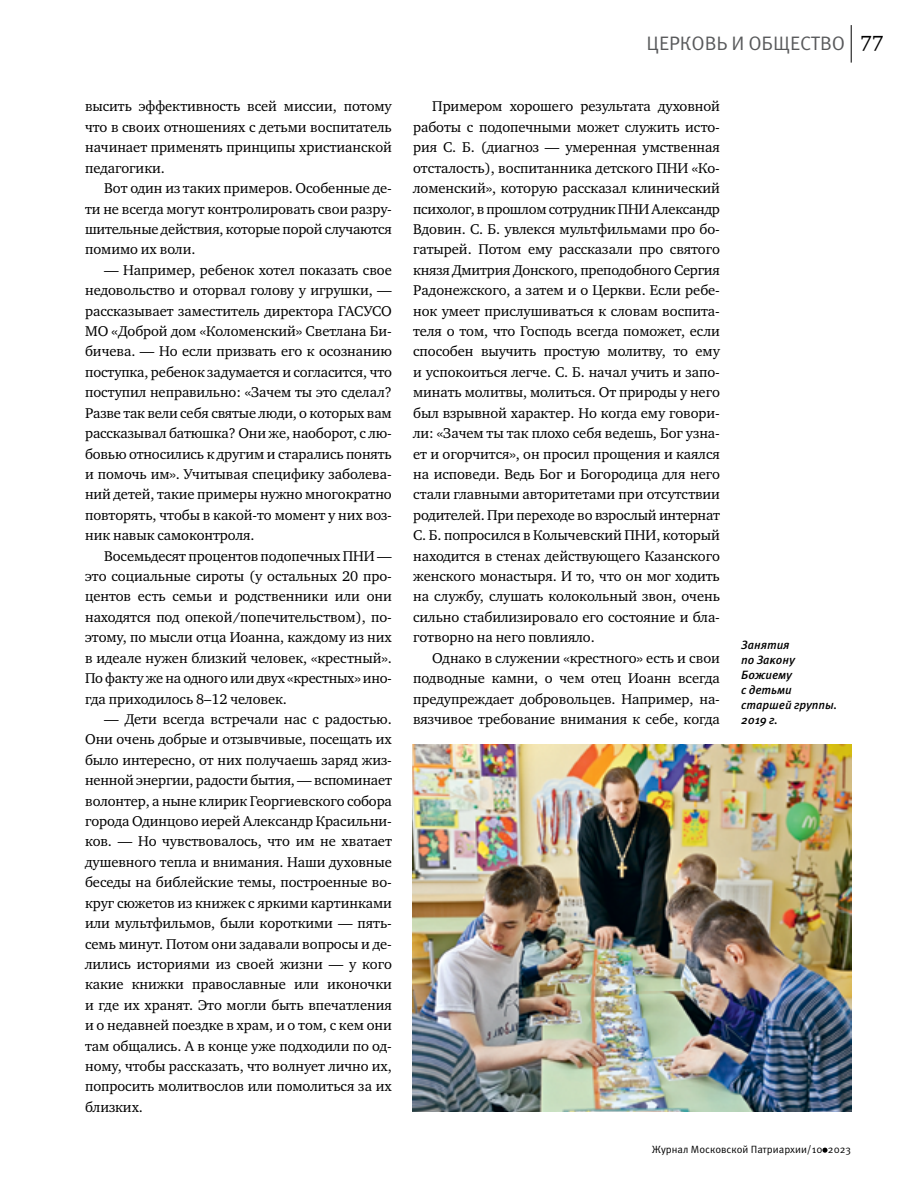
<style>
.page{position:relative;width:915px;height:1191px;background:#fff}
.page>*{position:absolute;margin:0;border:0;box-sizing:border-box;transform-origin:0 0}
.t1{font:19.5px "Meta Pro";letter-spacing:-.005em;color:#58595b}
.t2{font:14.55px/20.4px "Charter ITC";letter-spacing:-.005em;color:#000;text-align:justify}
.t3{font:italic 500 12px/15px "Meta Pro";letter-spacing:-.005em;color:#000}
.t4{font:10.5px "Meta Pro";color:#000}
.s1{font-family:"Charter ITC";font-size:21px;color:#000}
</style>
<div class="page">
<svg style="left:822px;top:1147px;width:5px;height:5px"></svg>
<hr style="left:850px;top:25px;width:1px;height:38px;background:#000">
<img style="left:412px;top:744px;width:438px;height:367px">
<p class="t2" style="left:85px;top:96px;width:308px">высить эффективность всей миссии, потому что в своих отношениях с детьми воспитатель начинает применять принципы христианской педагогики.</p>
<p class="t2" style="left:85px;top:178px;width:308px;text-indent:19px">Вот один из таких примеров. Особенные де&shy;ти не всегда могут контролировать свои разру&shy;шительные действия, которые порой случаются помимо их воли.</p>
<p class="t2" style="left:85px;top:260px;width:308px;text-indent:19px">— Например, ребенок хотел показать свое недовольство и оторвал голову у игрушки, — рассказывает заместитель директора ГАСУСО МО «Доброй дом «Коломенский» Светлана Би&shy;бичева. — Но если призвать его к осознанию поступка, ребенок задумается и согласится, что поступил неправильно: «Зачем ты это сделал?<br>Разве так вели себя святые люди, о которых вам рассказывал батюшка? Они же, наоборот, с лю&shy;бовью относились к другим и старались понять и помочь им». Учитывая специфику заболева&shy;ний детей, такие примеры нужно многократно повторять, чтобы в какой-то момент у них воз&shy;ник навык самоконтроля.</p>
<p class="t2" style="left:85px;top:545px;width:308px;text-indent:19px">Восемьдесят процентов подопечных ПНИ — это социальные сироты (у остальных 20 про&shy;центов есть семьи и родственники или они находятся под опекой/попечительством), по&shy;этому, по мысли отца Иоанна, каждому из них в идеале нужен близкий человек, «крестный».<br>По факту же на одного или двух «крестных» ино&shy;гда приходилось 8–12 человек.</p>
<p class="t2" style="left:85px;top:709px;width:308px;text-indent:19px">— Дети всегда встречали нас с радостью.<br>Они очень добрые и отзывчивые, посещать их было интересно, от них получаешь заряд жиз&shy;ненной энергии, радости бытия, — вспоминает волонтер, а ныне клирик Георгиевского собора города Одинцово иерей Александр Красильни&shy;ков. — Но чувствовалось, что им не хватает душевного тепла и внимания. Наши духовные беседы на библейские темы, построенные во&shy;круг сюжетов из книжек с яркими картинками или мультфильмов, были короткими — пять&shy;семь минут. Потом они задавали вопросы и де&shy;лились историями из своей жизни — у кого какие книжки православные или иконочки и где их хранят. Это могли быть впечатления и о недавней поездке в храм, и о том, с кем они там общались. А в конце уже подходили по од&shy;ному, чтобы рассказать, что волнует лично их, попросить молитвослов или помолиться за их близких.</p>
<h1 class="t1" style="left:646px;top:31px;width:238px">ЦЕРКОВЬ И ОБЩЕСТВО <span class="s1">77</span></h1>
<p class="t2" style="left:413px;top:96px;width:308px;text-indent:19px">Примером хорошего результата духовной работы с подопечными может служить исто&shy;рия С. Б. (диагноз — умеренная умственная отсталость), воспитанника детского ПНИ «Ко&shy;ломенский», которую рассказал клинический психолог, в прошлом сотрудник ПНИ Александр Вдовин. С. Б. увлекся мультфильмами про бо&shy;гатырей. Потом ему рассказали про святого князя Дмитрия Донского, преподобного Сергия Радонежского, а затем и о Церкви. Если ребе&shy;нок умеет прислушиваться к словам воспита&shy;теля о том, что Господь всегда поможет, если способен выучить простую молитву, то ему и успокоиться легче. С. Б. начал учить и запо&shy;минать молитвы, молиться. От природы у него был взрывной характер. Но когда ему говори&shy;ли: «Зачем ты так плохо себя ведешь, Бог узна&shy;ет и огорчится», он просил прощения и каялся на исповеди. Ведь Бог и Богородица для него стали главными авторитетами при отсутствии родителей. При переходе во взрослый интернат С. Б. попросился в Колычевский ПНИ, который находится в стенах действующего Казанского женского монастыря. И то, что он мог ходить на службу, слушать колокольный звон, очень сильно стабилизировало его состояние и бла&shy;готворно на него повлияло.</p>
<p class="t2" style="left:413px;top:647px;width:308px;text-indent:19px">Однако в служении «крестного» есть и свои подводные камни, о чем отец Иоанн всегда предупреждает добровольцев. Например, на&shy;вязчивое требование внимания к себе, когда</p>
<p class="t3" style="left:741px;top:637px;width:98px">Занятия<br>по Закону<br>Божиему<br>с детьми старшей группы.<br>2019 г.</p>
<p class="t4" style="left:651px;top:1142px;width:201px">Журнал Московской Патриархии/10 2023</p>
</div>
